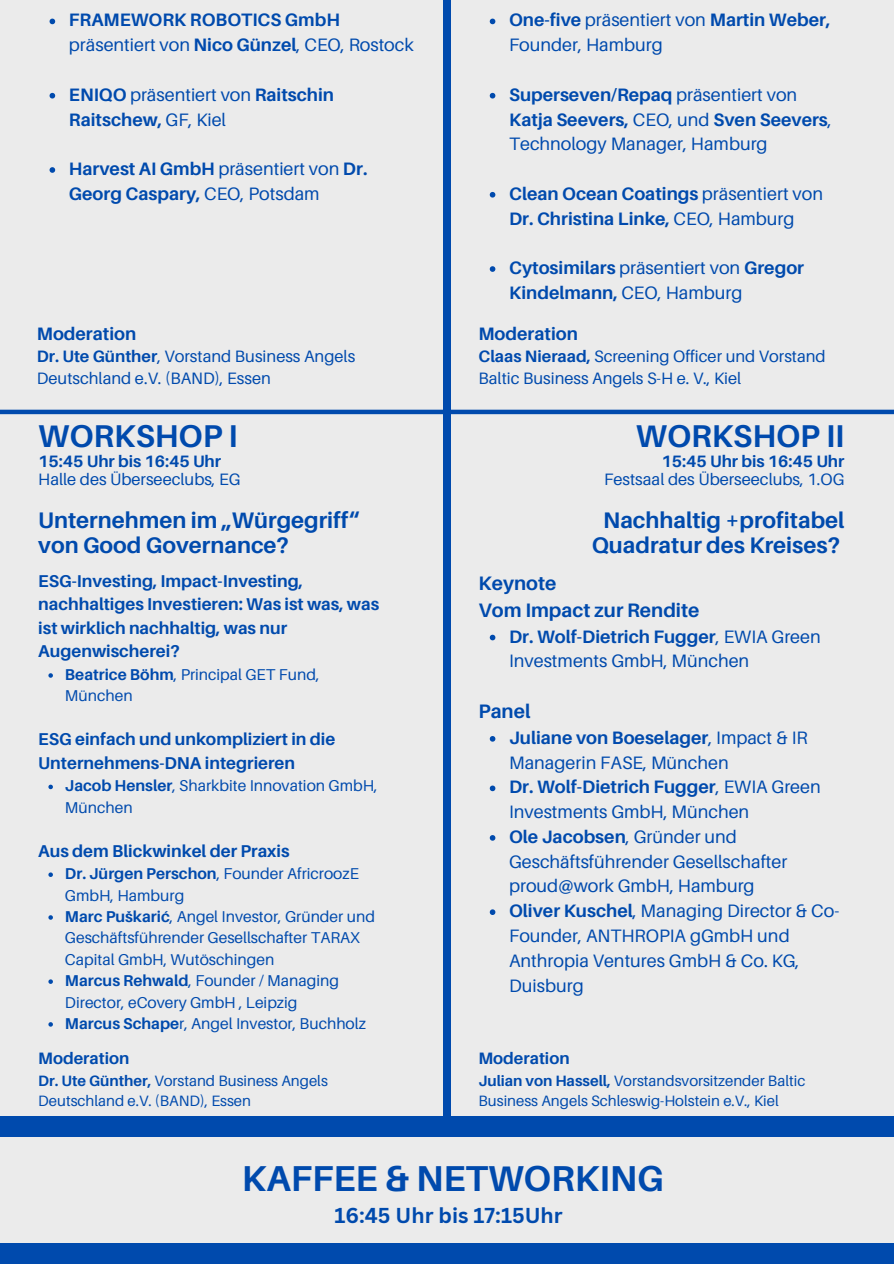
<style>
.page{position:relative;width:894px;height:1264px;background:#fff}
.page>*{position:absolute;margin:0;border:0;box-sizing:border-box;transform-origin:0 0}
.t1{font:700 36px "Aileron";color:#004aad}
.t2{font:700 31.5px "Aileron";color:#004aad}
.t3{font:700 22.5px/24.8px "Aileron";color:#004aad}
.t4{font:700 21px "Canva Sans";color:#004aad}
.t5{font:700 19.5px/27px "Aileron";color:#004aad}
.t6{font:18px/24.8px "Aileron";color:#004aad}
.t7{font:700 18px/24.8px "Aileron";color:#004aad}
.t8{font:700 17.1px/23.7px "Aileron";color:#004aad}
.t9{font:16.5px/22.5px "Aileron";color:#004aad}
.t10{font:700 16.5px "Aileron";color:#004aad}
.t11{font:15.75px/21.3px "Aileron";color:#004aad}
.t12{font:15px/20.2px "Aileron";color:#004aad}
.s1{font-weight:400}
.s2{font-weight:700}
</style>
<div class="page">
<div style="left:0;top:0;width:893px;height:1263px;background:#004aad"></div>
<div style="left:0;top:0;width:442px;height:1115px;background:#ebebeb"></div>
<div style="left:451px;top:0;width:442px;height:1115px;background:#ebebeb"></div>
<svg style="left:48px;top:673px;width:5px;height:4px"></svg>
<svg style="left:48px;top:784px;width:5px;height:5px"></svg>
<svg style="left:48px;top:872px;width:5px;height:5px"></svg>
<svg style="left:48px;top:915px;width:5px;height:4px"></svg>
<svg style="left:48px;top:979px;width:5px;height:4px"></svg>
<svg style="left:48px;top:1022px;width:5px;height:4px"></svg>
<svg style="left:489px;top:634px;width:6px;height:6px"></svg>
<svg style="left:489px;top:736px;width:6px;height:5px"></svg>
<svg style="left:489px;top:785px;width:6px;height:6px"></svg>
<svg style="left:489px;top:835px;width:6px;height:5px"></svg>
<svg style="left:489px;top:909px;width:6px;height:6px"></svg>
<div style="left:0;top:1137px;width:893px;height:105px;background:#ebebeb"></div>
<svg style="left:50px;top:19px;width:5px;height:5px"></svg>
<svg style="left:50px;top:93px;width:5px;height:5px"></svg>
<svg style="left:50px;top:167px;width:5px;height:6px"></svg>
<svg style="left:489px;top:19px;width:6px;height:5px"></svg>
<svg style="left:489px;top:93px;width:6px;height:5px"></svg>
<svg style="left:489px;top:192px;width:6px;height:5px"></svg>
<svg style="left:489px;top:266px;width:6px;height:6px"></svg>
<div style="left:0;top:409px;width:893px;height:5px;background:#004aad"></div>
<p class="t7" style="left:69px;top:7px;width:346px">FRAMEWORK ROBOTICS GmbH <span class="s1">präsentiert von</span> Nico Günzel<span class="s1">, CEO, Rostock</span></p>
<h3 class="t7" style="left:69px;top:82px;width:266px">ENIQO <span class="s1">präsentiert von</span> Raitschin<br>Raitschew, <span class="s1">GF, Kiel</span></h3>
<p class="t7" style="left:69px;top:156px;width:300px">Harvest AI GmbH <span class="s1">präsentiert von</span> Dr.<br>Georg Caspary, <span class="s1">CEO, Potsdam</span></p>
<h1 class="t7" style="left:37px;top:321px;width:101px">Moderation</h1>
<h2 class="t9" style="left:37px;top:344px;width:320px"><span class="s2">Dr. Ute Günther</span>, Vorstand Business Angels<br>Deutschland e.V. (BAND), Essen</h2>
<h2 class="t2" style="left:38px;top:416px;width:201px">WORKSHOP I</h2>
<p class="t10" style="left:38px;top:451px;width:184px">15:45 Uhr bis 16:45 Uhr</p>
<p class="t9" style="left:38px;top:468px;width:204px">Halle des Überseeclubs, EG</p>
<p class="t3" style="left:38px;top:507px;width:323px">Unternehmen im „Würgegriff“ von Good Governance?</p>
<p class="t8" style="left:38px;top:568px;width:342px">ESG-Investing, Impact-Investing, nachhaltiges Investieren: Was ist was, was ist wirklich nachhaltig, was nur<br>Augenwischerei?</p>
<p class="t11" style="left:65px;top:663px;width:256px"><span class="s2">Beatrice Böhm</span>, Principal GET Fund,<br>München</p>
<p class="t8" style="left:38px;top:727px;width:298px">ESG einfach und unkompliziert in die<br>Unternehmens-DNA integrieren</p>
<h6 class="t11" style="left:65px;top:775px;width:314px"><span class="s2">Jacob Hensler</span>, Sharkbite Innovation GmbH,<br>München</h6>
<h5 class="t8" style="left:38px;top:838px;width:253px">Aus dem Blickwinkel der Praxis</h5>
<p class="t11" style="left:65px;top:862px;width:295px"><span class="s2">Dr. Jürgen Perschon</span>, Founder AfricroozE<br>GmbH, Hamburg</p>
<h5 class="t11" style="left:65px;top:905px;width:311px"><span class="s2">Marc Puškarić</span>, Angel Investor, Gründer und<br>Geschäftsführender Gesellschafter TARAX<br>Capital GmbH, Wutöschingen</h5>
<p class="t11" style="left:65px;top:969px;width:275px"><span class="s2">Marcus Rehwald</span>, Founder / Managing<br>Director, eCovery GmbH , Leipzig</p>
<h5 class="t11" style="left:65px;top:1012px;width:302px"><span class="s2">Marcus Schape</span>r, Angel Investor, Buchholz</h5>
<p class="t10" style="left:38px;top:1048px;width:93px">Moderation</p>
<p class="t12" style="left:38px;top:1069px;width:291px"><span class="s2">Dr. Ute Günther,</span> Vorstand Business Angels<br>Deutschland e.V. (BAND), Essen</p>
<p class="t6" style="left:509px;top:7px;width:323px"><span class="s2">One-five</span> präsentiert von <span class="s2">Martin Weber,<br></span>Founder, Hamburg</p>
<p class="t6" style="left:509px;top:82px;width:324px"><span class="s2">Superseven/Repaq</span> präsentiert von<br><span class="s2">Katja Seevers,</span> CEO, und <span class="s2">Sven Seevers</span>,<br>Technology Manager, Hamburg</p>
<p class="t7" style="left:509px;top:181px;width:315px">Clean Ocean Coatings <span class="s1">präsentiert von<br></span>Dr. Christina Linke, <span class="s1">CEO, Hamburg</span></p>
<p class="t7" style="left:509px;top:255px;width:296px">Cytosimilars <span class="s1">präsentiert von</span> Gregor<br>Kindelmann, <span class="s1">CEO, Hamburg</span></p>
<p class="t7" style="left:478px;top:321px;width:101px">Moderation</p>
<p class="t9" style="left:478px;top:344px;width:349px"><span class="s2">Claas Nieraad,</span> Screening Officer und Vorstand<br>Baltic Business Angels S-H e. V., Kiel</p>
<h2 class="t2" style="left:635px;top:416px;width:210px">WORKSHOP II</h2>
<p class="t10" style="left:661px;top:451px;width:184px">15:45 Uhr bis 16:45 Uhr</p>
<p class="t9" style="left:604px;top:468px;width:242px">Festsaal des Überseeclubs, 1.OG</p>
<p class="t3" style="left:591px;top:507px;width:254px;text-align:center">Nachhaltig +profitabel<br>Quadratur des Kreises?</p>
<p class="t5" style="left:478px;top:569px;width:222px">Keynote<br>Vom Impact zur Rendite</p>
<p class="t6" style="left:509px;top:623px;width:313px"><span class="s2">Dr. Wolf-Dietrich Fugger</span>, EWIA Green<br>Investments GmbH, München</p>
<p class="t5" style="left:478px;top:697px;width:53px">Panel</p>
<p class="t6" style="left:509px;top:725px;width:300px"><span class="s2">Juliane von Boeselager</span>, Impact &amp; IR<br>Managerin FASE, München</p>
<p class="t6" style="left:509px;top:774px;width:313px"><span class="s2">Dr. Wolf-Dietrich Fugger</span>, EWIA Green<br>Investments GmbH, München</p>
<p class="t6" style="left:509px;top:824px;width:280px"><span class="s2">Ole Jacobsen</span>, Gründer und<br>Geschäftsführender Gesellschafter proud@work GmbH, Hamburg</p>
<p class="t6" style="left:509px;top:898px;width:331px"><span class="s2">Oliver Kuschel</span>, Managing Director &amp; Co-<br>Founder, ANTHROPIA gGmbH und<br>Anthropia Ventures GmbH &amp; Co. KG,<br>Duisburg</p>
<p class="t10" style="left:478px;top:1048px;width:93px">Moderation</p>
<p class="t12" style="left:478px;top:1069px;width:328px"><span class="s2">Julian von Hassell,</span> Vorstandsvorsitzender Baltic<br>Business Angels Schleswig-Holstein e.V., Kiel</p>
<h3 class="t1" style="left:242px;top:1155px;width:423px">KAFFEE &amp; NETWORKING</h3>
<h6 class="t4" style="left:334px;top:1200px;width:230px">16:45 Uhr bis 17:15Uhr</h6>
</div>
